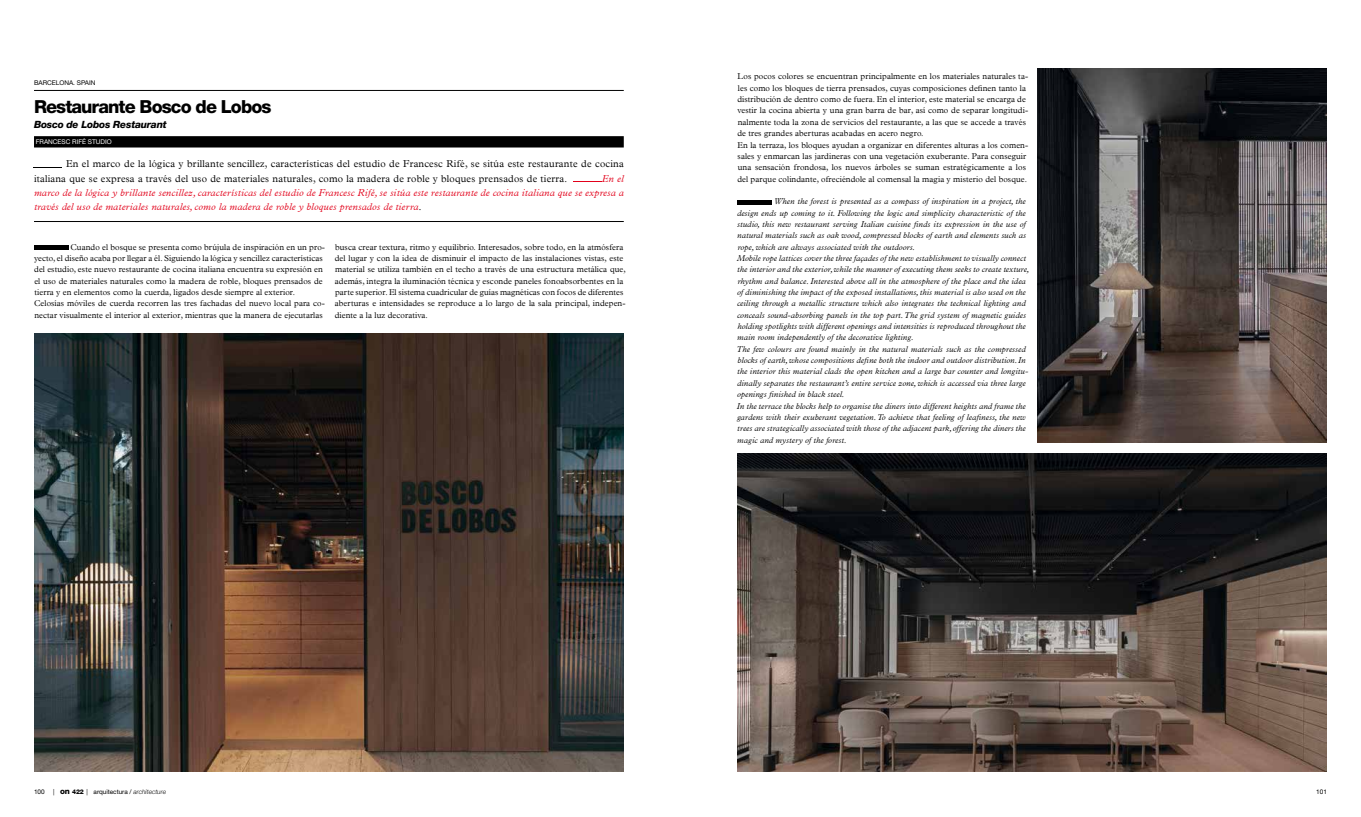
<style>
.page{position:relative;width:1361px;height:817px;background:#fff}
.page>*{position:absolute;margin:0;border:0;box-sizing:border-box;transform-origin:0 0}
.t1{font:800 18px "Helvetica Neue";letter-spacing:-.05em;color:#000}
.t2{font:300 10px/14.2px "Plantin MT Pro";letter-spacing:.02em;color:#000;text-align:justify;scale:5.5 1}
.t3{font:italic 800 10px "Helvetica Neue";letter-spacing:-.02em;color:#000}
.t4{font:300 8.4px/11.3px "Plantin MT Pro";letter-spacing:.01em;color:#000}
.t5{font:italic 300 8.4px/11.3px "Plantin MT Pro";letter-spacing:.01em;color:#000}
.t6{font:6.5px "Helvetica Neue";color:#fff}
.t7{font:6.5px "Helvetica Neue";color:#000}
.t8{font:6.4px "Helvetica Neue";color:#000}
.s1{color:#e2001a}
.s2{font-style:italic;color:#e2001a}
.s3{font-style:italic}
.s4{font-weight:800;font-size:8px}
.s5{font-weight:800}
</style>
<div class="page">
<hr style="left:34px;top:90px;width:590px;height:1px;background:#000">
<div style="left:34px;top:136px;width:590px;height:11px;background:#000"></div>
<hr style="left:34px;top:221px;width:590px;height:1px;background:#000">
<hr style="left:34px;top:245px;width:34px;height:4px;background:#000">
<hr style="left:737px;top:200px;width:34px;height:4px;background:#000">
<img style="left:34px;top:333px;width:590px;height:438px">
<img style="left:737px;top:454px;width:590px;height:317px">
<img style="left:1037px;top:68px;width:290px;height:374px">
<p class="t7" style="left:34px;top:78px;width:63px">BARCELONA. SPAIN</p>
<h1 class="t1" style="left:34px;top:96px;width:239px">Restaurante Bosco de Lobos</h1>
<p class="t3" style="left:34px;top:118px;width:134px">Bosco de Lobos Restaurant</p>
<p class="t6" style="left:36px;top:138px;width:77px">FRANCESC RIFÉ STUDIO</p>
<p class="t2" style="left:34px;top:157px;width:109px">– En el marco de la lógica y brillante sencillez, características del estudio de Francesc Rifé, se sitúa este restaurante de cocina italiana que se expresa a través del uso de materiales naturales, como la madera de roble y bloques prensados de tierra. <span class="s1">–</span><span class="s2">En el marco de la lógica y brillante sencillez, características del estudio de Francesc Rifé, se sitúa este restaurante de cocina italiana que se expresa a través del uso de materiales naturales, como la madera de roble y bloques prensados de tierra</span><span class="s3">.</span></p>
<p class="t4" style="left:34px;top:241px;width:292px;text-indent:36px">Cuando el bosque se presenta como brújula de inspiración en un pro&shy;yecto, el diseño acaba por llegar a él. Siguiendo la lógica y sencillez características del estudio, este nuevo restaurante de cocina italiana encuentra su expresión en el uso de materiales naturales como la madera de roble, bloques prensados de tierra y en elementos como la cuerda, ligados desde siempre al exterior.<br>Celosías móviles de cuerda recorren las tres fachadas del nuevo local para co&shy;nectar visualmente el interior al exterior, mientras que la manera de ejecutarlas</p>
<p class="t4" style="left:335px;top:241px;width:292px">busca crear textura, ritmo y equilibrio. Interesados, sobre todo, en la atmósfera del lugar y con la idea de disminuir el impacto de las instalaciones vistas, este material se utiliza también en el techo a través de una estructura metálica que, además, integra la iluminación técnica y esconde paneles fonoabsorbentes en la parte superior. El sistema cuadricular de guías magnéticas con focos de diferentes aberturas e intensidades se reproduce a lo largo de la sala principal, indepen&shy;diente a la luz decorativa.</p>
<p class="t4" style="left:737px;top:71px;width:292px">Los pocos colores se encuentran principalmente en los materiales naturales ta&shy;les como los bloques de tierra prensados, cuyas composiciones definen tanto la distribución de dentro como de fuera. En el interior, este material se encarga de vestir la cocina abierta y una gran barra de bar, así como de separar longitudi&shy;nalmente toda la zona de servicios del restaurante, a las que se accede a través de tres grandes aberturas acabadas en acero negro.<br>En la terraza, los bloques ayudan a organizar en diferentes alturas a los comen&shy;sales y enmarcan las jardineras con una vegetación exuberante. Para conseguir una sensación frondosa, los nuevos árboles se suman estratégicamente a los del parque colindante, ofreciéndole al comensal la magia y misterio del bosque.</p>
<p class="t5" style="left:736px;top:196px;width:294px;text-indent:38px">When the forest is presented as a compass of inspiration in a project, the design ends up coming to it. Following the logic and simplicity characteristic of the studio, this new restaurant serving Italian cuisine finds its expression in the use of natural materials such as oak wood, compressed blocks of earth and elements such as rope, which are always associated with the outdoors.<br>Mobile rope lattices cover the three façades of the new establishment to visually connect the interior and the exterior, while the manner of executing them seeks to create texture, rhythm and balance. Interested above all in the atmosphere of the place and the idea of diminishing the impact of the exposed installations, this material is also used on the ceiling through a metallic structure which also integrates the technical lighting and conceals sound-absorbing panels in the top part. The grid system of magnetic guides holding spotlights with different openings and intensities is reproduced throughout the main room independently of the decorative lighting.<br>The few colours are found mainly in the natural materials such as the compressed blocks of earth, whose compositions define both the indoor and outdoor distribution. In the interior this material clads the open kitchen and a large bar counter and longitu&shy;dinally separates the restaurant’s entire service zone, which is accessed via three large openings finished in black steel.<br>In the terrace the blocks help to organise the diners into different heights and frame the gardens with their exuberant vegetation. To achieve that feeling of leafiness, the new trees are strategically associated with those of the adjacent park, offering the diners the magic and mystery of the forest.</p>
<p class="t8" style="left:34px;top:788px;width:133px">100 | <span class="s4">on</span> <span class="s5">422</span> | arquitectura / <span class="s3">architecture</span></p>
<p class="t8" style="left:1316px;top:788px;width:12px">101</p>
</div>
